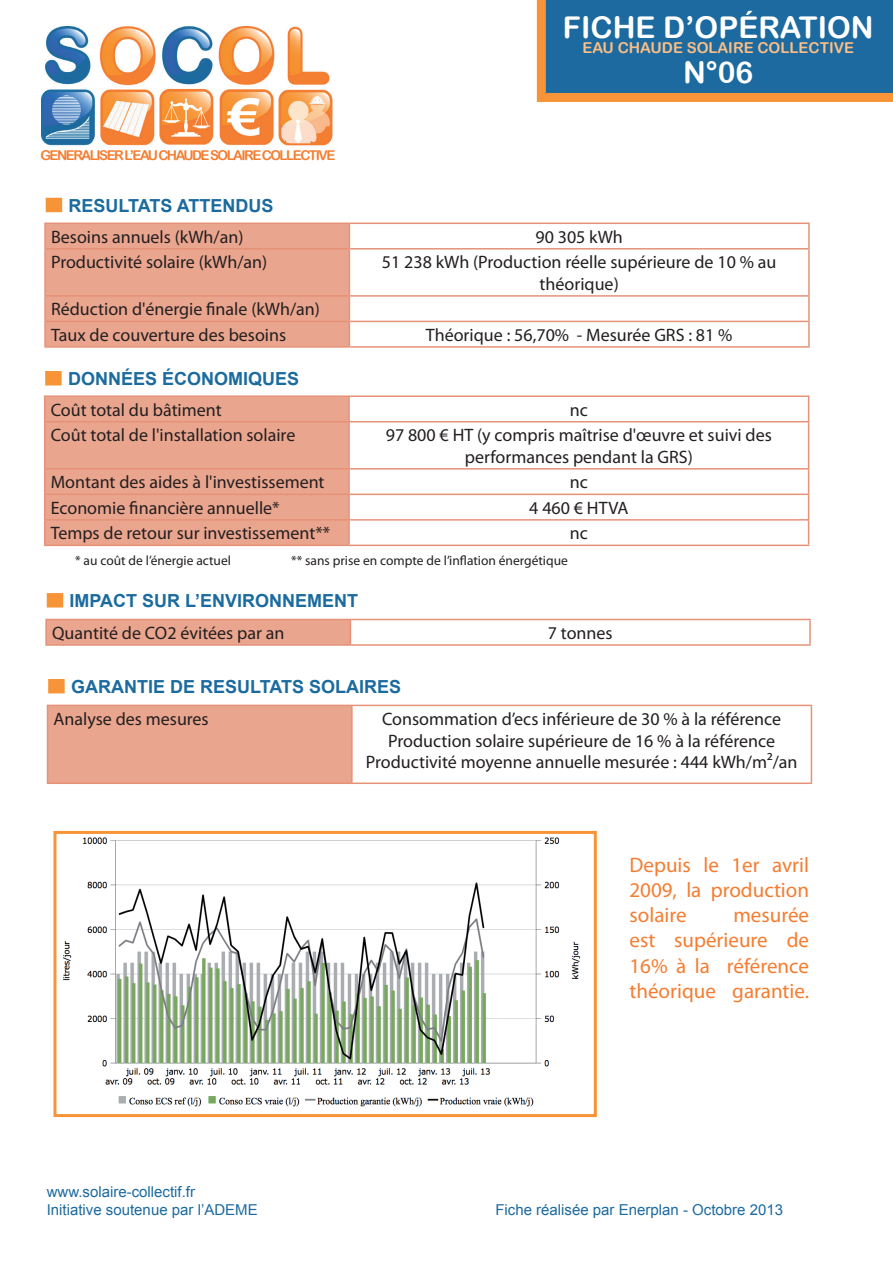
<style>
.page{position:relative;width:893px;height:1263px;background:#fff}
.page>*{position:absolute;margin:0;border:0;box-sizing:border-box;transform-origin:0 0}
.t1{font:30px "Arial Rounded MT Bold";color:#fff}
.t2{font:21px/25.2px "Myriad Pro";color:#f47d31;text-align:justify}
.t3{font:18px/21.6px "Myriad Pro";color:#231f20;text-align:center}
.t4{font:700 18px "Arial";color:#1b6b9f}
.t5{font:15px/18px "Arial";color:#1c6a9f}
.t6{font:15px "Arial Rounded MT Bold";color:#fbbe86}
.t7{font:13.5px "Myriad Pro";color:#231f20}
.t8{font:13.5px "Arial Rounded MT Bold";letter-spacing:-.11em;color:#f47d30}
</style>
<div class="page">
<svg style="left:537px;top:0;width:356px;height:102px;background:#346e93"></svg>
<img style="left:41px;top:27px;width:292px;height:119px">
<div style="left:46px;top:198px;width:16px;height:14px;background:#f79437"></div>
<div style="left:45px;top:371px;width:17px;height:14px;background:#f79437;border:2px solid #f79437"></div>
<div style="left:47px;top:593px;width:16px;height:14px;background:#f79437"></div>
<hr style="left:44px;top:223px;width:305px;height:1px;background:#e59279">
<hr style="left:44px;top:224px;width:2px;height:24px;background:#e59279">
<hr style="left:349px;top:223px;width:461px;height:1px;background:#e59279">
<hr style="left:808px;top:224px;width:2px;height:24px;background:#e59279">
<hr style="left:44px;top:248px;width:305px;height:2px;background:#e59279">
<hr style="left:44px;top:250px;width:2px;height:45px;background:#e59279">
<hr style="left:349px;top:248px;width:461px;height:2px;background:#e59279">
<hr style="left:808px;top:250px;width:2px;height:45px;background:#e59279">
<hr style="left:44px;top:295px;width:305px;height:2px;background:#e59279">
<hr style="left:44px;top:297px;width:2px;height:24px;background:#e59279">
<hr style="left:349px;top:295px;width:461px;height:2px;background:#e59279">
<hr style="left:808px;top:297px;width:2px;height:24px;background:#e59279">
<hr style="left:44px;top:321px;width:305px;height:1px;background:#e59279">
<hr style="left:44px;top:322px;width:2px;height:24px;background:#e59279">
<hr style="left:349px;top:321px;width:461px;height:1px;background:#e59279">
<div style="left:46px;top:223px;width:304px;height:123px;background:#eaa58e"></div>
<hr style="left:808px;top:322px;width:2px;height:24px;background:#e59279">
<hr style="left:44px;top:346px;width:305px;height:2px;background:#e59279">
<hr style="left:349px;top:346px;width:461px;height:2px;background:#e59279">
<div style="left:45px;top:397px;width:303px;height:148px;background:#eaa58e"></div>
<hr style="left:44px;top:395px;width:305px;height:2px;background:#e59279">
<svg style="left:44px;top:397px;width:1px;height:24px"></svg>
<hr style="left:44px;top:421px;width:305px;height:1px;background:#e59279">
<hr style="left:44px;top:422px;width:1px;height:46px;background:#e59279">
<hr style="left:44px;top:468px;width:305px;height:2px;background:#e59279">
<hr style="left:44px;top:494px;width:305px;height:1px;background:#e59279">
<hr style="left:44px;top:519px;width:305px;height:2px;background:#e59279">
<svg style="left:44px;top:470px;width:1px;height:75px"></svg>
<hr style="left:44px;top:545px;width:305px;height:1px;background:#e59279">
<hr style="left:349px;top:395px;width:460px;height:2px;background:#e59279">
<hr style="left:348px;top:397px;width:2px;height:24px;background:#e59279">
<svg style="left:808px;top:397px;width:1px;height:24px"></svg>
<hr style="left:349px;top:421px;width:460px;height:1px;background:#e59279">
<hr style="left:348px;top:422px;width:2px;height:46px;background:#e59279">
<hr style="left:808px;top:422px;width:1px;height:46px;background:#e59279">
<hr style="left:349px;top:468px;width:460px;height:2px;background:#e59279">
<hr style="left:348px;top:470px;width:2px;height:24px;background:#e59279">
<hr style="left:349px;top:494px;width:460px;height:1px;background:#e59279">
<hr style="left:348px;top:495px;width:2px;height:24px;background:#e59279">
<hr style="left:349px;top:519px;width:460px;height:2px;background:#e59279">
<hr style="left:348px;top:521px;width:2px;height:24px;background:#e59279">
<svg style="left:808px;top:470px;width:1px;height:75px"></svg>
<hr style="left:349px;top:545px;width:460px;height:1px;background:#e59279">
<div style="left:46px;top:619px;width:304px;height:26px;background:#eaa58e"></div>
<hr style="left:45px;top:619px;width:305px;height:1px;background:#e59279">
<hr style="left:45px;top:620px;width:2px;height:24px;background:#e59279">
<hr style="left:350px;top:619px;width:461px;height:1px;background:#e59279">
<svg style="left:350px;top:620px;width:1px;height:24px"></svg>
<hr style="left:809px;top:620px;width:2px;height:24px;background:#e59279">
<hr style="left:45px;top:644px;width:305px;height:2px;background:#e59279">
<hr style="left:350px;top:644px;width:461px;height:2px;background:#e59279">
<div style="left:48px;top:679px;width:17px;height:14px;background:#f79437;border:2px solid #f79437"></div>
<div style="left:48px;top:705px;width:304px;height:78px;background:#eaa58e"></div>
<hr style="left:47px;top:705px;width:305px;height:1px;background:#e59279">
<hr style="left:47px;top:706px;width:1px;height:76px;background:#e59279">
<hr style="left:352px;top:705px;width:460px;height:1px;background:#e59279">
<hr style="left:351px;top:706px;width:2px;height:76px;background:#e59279">
<hr style="left:811px;top:706px;width:1px;height:76px;background:#e59279">
<hr style="left:47px;top:782px;width:305px;height:2px;background:#e59279">
<hr style="left:352px;top:782px;width:460px;height:2px;background:#e59279">
<img style="left:62px;top:837px;width:519px;height:270px">
<div style="left:53px;top:831px;width:544px;height:286px;border:3px solid #f79437"></div>
<p class="t8" style="left:40px;top:147px;width:297px">GENERALISER L’EAU CHAUDE SOLAIRE COLLECTIVE</p>
<p class="t4" style="left:69px;top:194px;width:207px">RESULTATS ATTENDUS</p>
<h1 class="t1" style="left:563px;top:9px;width:312px">FICHE D’OPÉRATION</h1>
<p class="t6" style="left:582px;top:39px;width:273px">EAU CHAUDE SOLAIRE COLLECTIVE</p>
<h1 class="t1" style="left:683px;top:54px;width:72px">N°06</h1>
<p class="t3" style="left:51px;top:226px;width:194px">Besoins annuels (kWh/an)</p>
<p class="t3" style="left:535px;top:226px;width:89px">90 305 kWh</p>
<p class="t3" style="left:51px;top:251px;width:218px">Productivité solaire (kWh/an)</p>
<p class="t3" style="left:382px;top:251px;width:396px">51 238 kWh (Production réelle supérieure de 10 % au théorique)</p>
<p class="t3" style="left:51px;top:296px;width:270px;line-height:25.5px;text-align:left">Réduction d'énergie finale (kWh/an)<br>Taux de couverture des besoins</p>
<p class="t3" style="left:426px;top:324px;width:308px">Théorique : 56,70% - Mesurée GRS : 81 %</p>
<p class="t4" style="left:68px;top:367px;width:233px">DONNÉES ÉCONOMIQUES</p>
<p class="t3" style="left:51px;top:399px;width:173px">Coût total du bâtiment</p>
<p class="t3" style="left:570px;top:399px;width:20px">nc</p>
<p class="t3" style="left:51px;top:424px;width:246px">Coût total de l'installation solaire</p>
<p class="t3" style="left:386px;top:424px;width:388px">97 800 € HT (y compris maîtrise d'œuvre et suivi des performances pendant la GRS)</p>
<p class="t3" style="left:51px;top:471px;width:275px">Montant des aides à l'investissement</p>
<p class="t3" style="left:570px;top:471px;width:20px">nc</p>
<p class="t3" style="left:51px;top:497px;width:231px">Economie financière annuelle*</p>
<p class="t3" style="left:529px;top:497px;width:101px">4 460 € HTVA</p>
<p class="t3" style="left:51px;top:522px;width:281px">Temps de retour sur investissement**</p>
<p class="t3" style="left:570px;top:522px;width:20px">nc</p>
<p class="t7" style="left:75px;top:552px;width:157px">* au coût de l’énergie actuel</p>
<p class="t7" style="left:291px;top:552px;width:278px">** sans prise en compte de l’inflation énergétique</p>
<p class="t4" style="left:70px;top:589px;width:290px">IMPACT SUR L’ENVIRONNEMENT</p>
<p class="t3" style="left:52px;top:622px;width:234px">Quantité de CO2 évitées par an</p>
<p class="t3" style="left:548px;top:622px;width:66px">7 tonnes</p>
<p class="t4" style="left:71px;top:675px;width:332px">GARANTIE DE RESULTATS SOLAIRES</p>
<p class="t3" style="left:54px;top:708px;width:157px">Analyse des mesures</p>
<p class="t3" style="left:366px;top:708px;width:433px">Consommation d’ecs inférieure de 30 % à la référence<br>Production solaire supérieure de 16 % à la référence<br>Productivité moyenne annuelle mesurée : 444 kWh/m²/an</p>
<p class="t5" style="left:47px;top:1183px;width:212px">www.solaire-collectif.fr<br>Initiative soutenue par l’ADEME</p>
<p class="t2" style="left:629px;top:852px;width:181px">Depuis le 1er avril 2009, la production solaire</p>
<p class="t2" style="left:629px;top:902px;width:181px;text-indent:104px">mesurée est supérieure de 16% à la référence théorique garantie.</p>
<p class="t5" style="left:495px;top:1201px;width:289px">Fiche réalisée par Enerplan - Octobre 2013</p>
</div>
